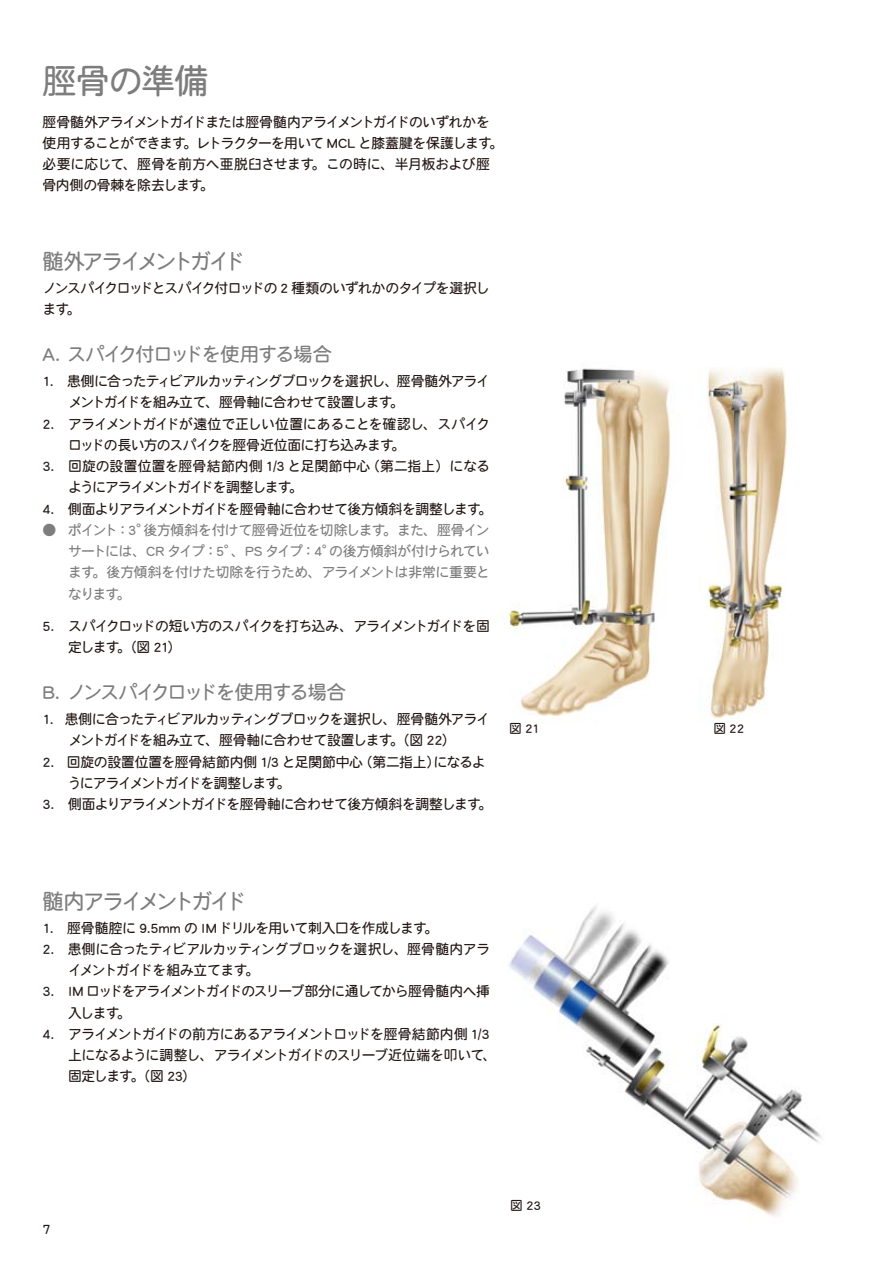
<style>
.page{position:relative;width:893px;height:1263px;background:#fff}
.page>*{position:absolute;margin:0;border:0;box-sizing:border-box;transform-origin:0 0}
.t1{font:34.05px "DFHS Maru Gothic Std W4";letter-spacing:-.03em;color:#7d7d7d}
.t2{font:21.3px "DFHS Maru Gothic Std W4";letter-spacing:-.105em;color:#7d7d7d}
.t3{font:19.2px "DFHS Maru Gothic Std W4";letter-spacing:-.11em;color:#7d7d7d}
.t4{font:19.2px "DFHS Maru Gothic Std W4";letter-spacing:-.07em;color:#7d7d7d}
.t5{font:13.8px/21.3px "DFHS Maru Gothic Std W4";letter-spacing:-.055em;color:#231815}
.t6{font:13.8px/21.3px "DFHS Maru Gothic Std W4";letter-spacing:-.075em;color:#231815}
.t7{font:13.8px/21.3px "DFHS Maru Gothic Std W4";letter-spacing:-.03em;color:#7d7d7d;text-align:justify}
.t8{font:13.8px/21.3px "DFHS Maru Gothic Std W4";letter-spacing:-.025em;color:#231815}
.t9{font:13.8px "DFHS Maru Gothic Std W4";letter-spacing:-.08em;color:#231815}
.t10{font:12.75px "DFHS Maru Gothic Std W4";color:#231815}
</style>
<div class="page">
<img style="left:509px;top:906px;width:313px;height:310px">
<img style="left:707px;top:367px;width:82px;height:355px">
<img style="left:507px;top:368px;width:164px;height:349px">
<h1 class="t1" style="left:43px;top:62px;width:167px">脛骨の準備</h1>
<p class="t5" style="left:43px;top:111px;width:463px">脛骨髄外アライメントガイドまたは脛骨髄内アライメントガイドのいずれかを使用することができます。レトラクターを用いて MCL と膝蓋腱を保護します。必要に応じて、脛骨を前方へ亜脱臼させます。この時に、半月板および脛骨内側の骨棘を除去します。</p>
<h2 class="t2" style="left:43px;top:250px;width:206px">髄外アライメントガイド</h2>
<p class="t5" style="left:43px;top:277px;width:449px">ノンスパイクロッドとスパイク付ロッドの 2 種類のいずれかのタイプを選択します。</p>
<h3 class="t4" style="left:43px;top:344px;width:291px">A. スパイク付ロッドを使用する場合</h3>
<p class="t6" style="left:68px;top:370px;width:423px;text-indent:-26px">1.　患側に合ったティビアルカッティングブロックを選択し、脛骨髄外アライメントガイドを組み立て、脛骨軸に合わせて設置します。</p>
<p class="t5" style="left:68px;top:413px;width:423px;text-indent:-26px">2. アライメントガイドが遠位で正しい位置にあることを確認し、スパイクロッドの長い方のスパイクを脛骨近位面に打ち込みます。</p>
<p class="t8" style="left:68px;top:455px;width:423px;text-indent:-26px">3. 回旋の設置位置を脛骨結節内側 1/3 と足関節中心（第二指上）になるようにアライメントガイドを調整します。</p>
<p class="t5" style="left:43px;top:498px;width:452px">4. 側面よりアライメントガイドを脛骨軸に合わせて後方傾斜を調整します。</p>
<p class="t7" style="left:68px;top:519px;width:423px;text-indent:-26px">● ポイント：3°後方傾斜を付けて脛骨近位を切除します。また、脛骨インサートには、CR タイプ：5°、PS タイプ：4°の後方傾斜が付けられています。後方傾斜を付けた切除を行うため、アライメントは非常に重要となります。</p>
<p class="t5" style="left:68px;top:615px;width:423px;text-indent:-26px">5.　スパイクロッドの短い方のスパイクを打ち込み、アライメントガイドを固定します。（図 21）</p>
<h3 class="t3" style="left:43px;top:682px;width:305px">B. ノンスパイクロッドを使用する場合</h3>
<p class="t6" style="left:68px;top:708px;width:423px;text-indent:-26px">1. 患側に合ったティビアルカッティングブロックを選択し、脛骨髄外アライメントガイドを組み立て、脛骨軸に合わせて設置します。（図 22）</p>
<p class="t5" style="left:67px;top:751px;width:420px;text-indent:-25px">2. 回旋の設置位置を脛骨結節内側 1/3 と足関節中心（第二指上）になるようにアライメントガイドを調整します。</p>
<p class="t5" style="left:43px;top:793px;width:452px">3. 側面よりアライメントガイドを脛骨軸に合わせて後方傾斜を調整します。</p>
<p class="t10" style="left:509px;top:721px;width:32px">図 21</p>
<p class="t10" style="left:713px;top:721px;width:33px">図 22</p>
<h2 class="t2" style="left:43px;top:890px;width:207px">髄内アライメントガイド</h2>
<p class="t8" style="left:43px;top:917px;width:398px">1.　脛骨髄腔に 9.5mm の IM ドリルを用いて刺入口を作成します。</p>
<p class="t5" style="left:43px;top:938px;width:449px">2.　患側に合ったティビアルカッティングブロックを選択し、脛骨髄内アラ</p>
<p class="t5" style="left:68px;top:959px;width:193px">イメントガイドを組み立てます。</p>
<p class="t9" style="left:43px;top:984px;width:449px">3.　IM ロッドをアライメントガイドのスリーブ部分に通してから脛骨髄内へ挿</p>
<p class="t5" style="left:68px;top:1002px;width:65px">入します。</p>
<p class="t5" style="left:43px;top:1023px;width:449px">4.　アライメントガイドの前方にあるアライメントロッドを脛骨結節内側 1/3</p>
<p class="t5" style="left:68px;top:1044px;width:430px">上になるように調整し、アライメントガイドのスリーブ近位端を叩いて、</p>
<p class="t5" style="left:68px;top:1065px;width:130px">固定します。（図 23）</p>
<p class="t5" style="left:43px;top:1219px;width:10px">7</p>
<p class="t10" style="left:510px;top:1198px;width:32px">図 23</p>
</div>
